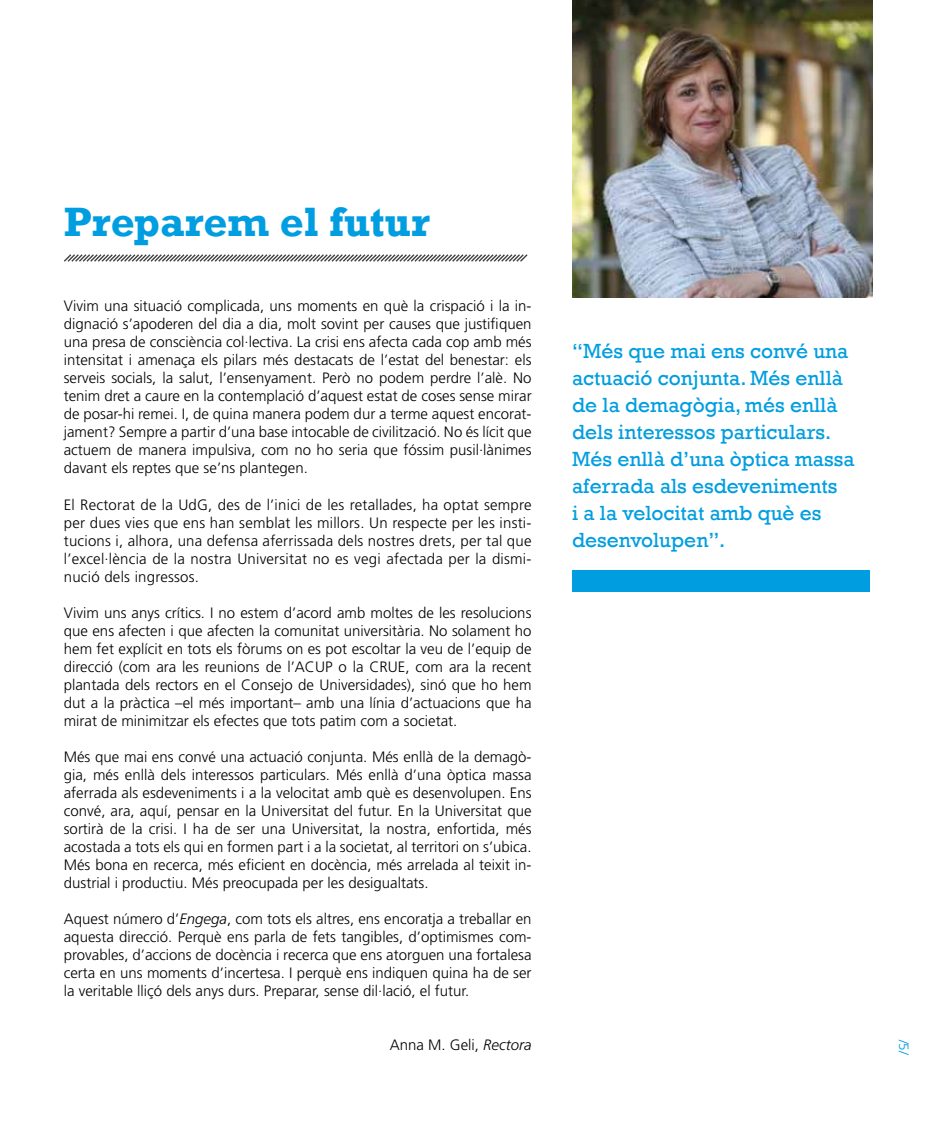
<style>
.page{position:relative;width:936px;height:1132px;background:#fff}
.page>*{position:absolute;margin:0;border:0;box-sizing:border-box;transform-origin:0 0}
.t1{font:700 42px "Rockwell";color:#009ee0}
.t2{font:21px/27px "Rockwell";color:#009ee0}
.t3{font:300 15px/18px "Frutiger LT";color:#000;text-align:justify}
.t4{font:300 13.5px "Frutiger LT";color:#009ee0}
.s1{font-style:italic}
</style>
<div class="page">
<img style="left:572px;top:0;width:300px;height:298px">
<div style="left:572px;top:570px;width:297px;height:22px;background:#009ee0"></div>
<svg style="left:64px;top:254px;width:464px;height:8px"></svg>
<h1 class="t1" style="left:64px;top:196px;width:367px">Preparem el futur</h1>
<p class="t3" style="left:64px;top:297px;width:469px">Vivim una situació complicada, uns moments en què la crispació i la in&shy;dignació s’apoderen del dia a dia, molt sovint per causes que justifiquen una presa de consciència col·lectiva. La crisi ens afecta cada cop amb més intensitat i amenaça els pilars més destacats de l’estat del benestar: els serveis socials, la salut, l’ensenyament. Però no podem perdre l’alè. No tenim dret a caure en la contemplació d’aquest estat de coses sense mirar de posar-hi remei. I, de quina manera podem dur a terme aquest encorat&shy;jament? Sempre a partir d’una base intocable de civilització. No és lícit que actuem de manera impulsiva, com no ho seria que fóssim pusil·lànimes davant els reptes que se’ns plantegen.</p>
<p class="t3" style="left:64px;top:495px;width:469px">El Rectorat de la UdG, des de l’inici de les retallades, ha optat sempre per dues vies que ens han semblat les millors. Un respecte per les insti&shy;tucions i, alhora, una defensa aferrissada dels nostres drets, per tal que l’excel·lència de la nostra Universitat no es vegi afectada per la dismi&shy;nució dels ingressos.</p>
<p class="t3" style="left:64px;top:603px;width:469px">Vivim uns anys crítics. I no estem d’acord amb moltes de les resolucions que ens afecten i que afecten la comunitat universitària. No solament ho hem fet explícit en tots els fòrums on es pot escoltar la veu de l’equip de direcció (com ara les reunions de l’ACUP o la CRUE, com ara la recent plantada dels rectors en el Consejo de Universidades), sinó que ho hem dut a la pràctica –el més important– amb una línia d’actuacions que ha mirat de minimitzar els efectes que tots patim com a societat.</p>
<p class="t3" style="left:64px;top:747px;width:469px">Més que mai ens convé una actuació conjunta. Més enllà de la demagò&shy;gia, més enllà dels interessos particulars. Més enllà d’una òptica massa aferrada als esdeveniments i a la velocitat amb què es desenvolupen. Ens convé, ara, aquí, pensar en la Universitat del futur. En la Universitat que sortirà de la crisi. I ha de ser una Universitat, la nostra, enfortida, més acostada a tots els qui en formen part i a la societat, al territori on s’ubica.<br>Més bona en recerca, més eficient en docència, més arrelada al teixit in&shy;dustrial i productiu. Més preocupada per les desigualtats.</p>
<p class="t3" style="left:64px;top:909px;width:469px">Aquest número d’<span class="s1">Engega</span>, com tots els altres, ens encoratja a treballar en aquesta direcció. Perquè ens parla de fets tangibles, d’optimismes com&shy;provables, d’accions de docència i recerca que ens atorguen una fortalesa certa en uns moments d’incertesa. I perquè ens indiquen quina ha de ser la veritable lliçó dels anys durs. Preparar, sense dil·lació, el futur.</p>
<p class="t3" style="left:390px;top:1035px;width:143px">Anna M. Geli, <span class="s1">Rectora</span></p>
<h2 class="t2" style="left:572px;top:338px;width:284px">“Més que mai ens convé una actuació conjunta. Més enllà de la demagògia, més enllà dels interessos particulars.<br>Més enllà d’una òptica massa aferrada als esdeveniments<br>i a la velocitat amb què es desenvolupen”.</h2>
<p class="t4" style="left:911px;top:1039px;width:17px;rotate:90deg">/5/</p>
</div>
